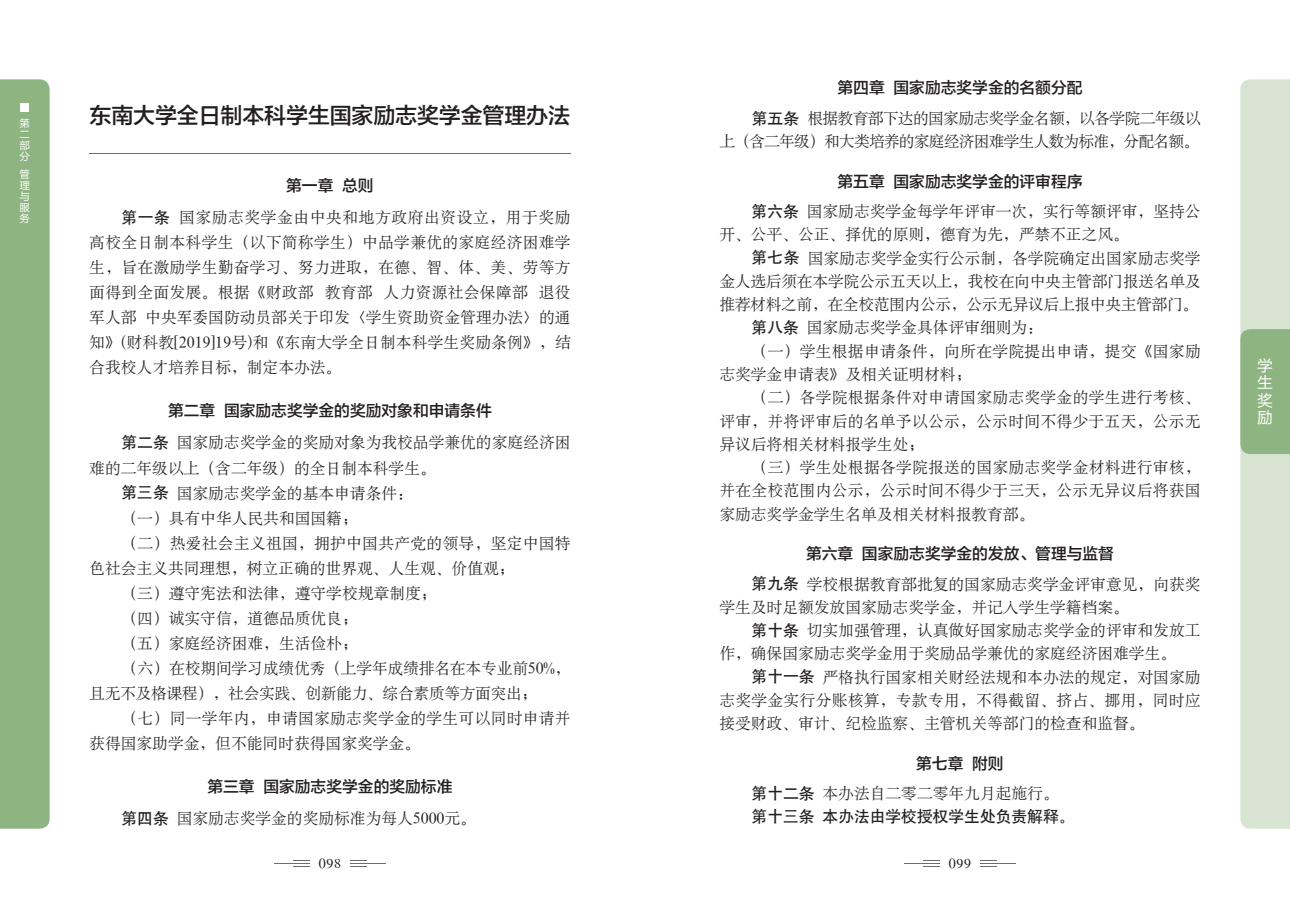
<style>
.page{position:relative;width:1290px;height:918px;background:#fff}
.page>*{position:absolute;margin:0;border:0;box-sizing:border-box;transform-origin:0 0}
.t1{font:22.05px "FZLTZHK GBK1 0";letter-spacing:-.01em;color:#231f20}
.t2{font:15.75px/25px "H Ya 6 gj";color:#231f20}
.t3{font:15.75px "H Ya 6 gj";letter-spacing:.02em;color:#231f20}
.t4{font:15.75px "FZLTZHK GBK1 0";color:#231f20}
.t5{font:15.75px/23.3px "H Ya 6 gj";letter-spacing:-.05em;color:#231f20;text-align:right}
.t6{font:15.75px "H Ya 6 gj";letter-spacing:-.02em;color:#231f20}
.t7{font:15.75px "H Yb 1 gj";color:#231f20}
.t8{font:15.75px/17.3px "FZLTHK GBK1 0";color:#fff;text-align:justify}
.t9{font:14px "Times";letter-spacing:.05em;color:#231f20}
.t10{font:10.5px/11px "FZLTHK GBK1 0";color:#fff;text-align:justify}
.s1{font-family:"H Yb 1 gj"}
</style>
<div class="page">
<hr style="left:350px;top:863px;width:35px;height:1px;background:#6c6d70">
<svg style="left:350px;top:860px;width:17px;height:7px"></svg>
<hr style="left:275px;top:863px;width:35px;height:1px;background:#6c6d70">
<svg style="left:293px;top:860px;width:17px;height:7px"></svg>
<hr style="left:980px;top:863px;width:35px;height:1px;background:#6c6d70">
<svg style="left:980px;top:860px;width:17px;height:7px"></svg>
<hr style="left:905px;top:863px;width:35px;height:1px;background:#6c6d70">
<svg style="left:923px;top:860px;width:17px;height:7px"></svg>
<hr style="left:89px;top:153px;width:481px;height:1px;background:#6c6d70">
<div style="left:0;top:79px;width:50px;height:749px;background:#8db481"></div>
<div style="left:21px;top:103px;width:8px;height:8px;background:#fff"></div>
<svg style="left:1240px;top:79px;width:50px;height:749px;background:#cbdcc5"></svg>
<p class="t10" style="left:20px;top:118px;width:12px">第二部分</p>
<p class="t10" style="left:20px;top:169px;width:12px">管理与服务</p>
<h1 class="t1" style="left:90px;top:103px;width:482px">东南大学全日制本科学生国家励志奖学金管理办法</h1>
<p class="t4" style="left:286px;top:177px;width:89px">第一章 总则</p>
<p class="t2" style="left:89px;top:205px;width:483px;text-align:justify;text-indent:32px"><span class="s1">第一条</span> 国家励志奖学金由中央和地方政府出资设立，用于奖励高校全日制本科学生（以下简称学生）中品学兼优的家庭经济困难学生，旨在激励学生勤奋学习、努力进取，在德、智、体、美、劳等方面得到全面发展。根据《财政部 教育部 人力资源社会保障部 退役军人部 中央军委国防动员部关于印发〈学生资助资金管理办法〉的通知》(财科教[2019]19号)和《东南大学全日制本科学生奖励条例》，结合我校人才培养目标，制定本办法。</p>
<p class="t4" style="left:168px;top:402px;width:325px">第二章 国家励志奖学金的奖励对象和申请条件</p>
<p class="t2" style="left:122px;top:430px;width:450px"><span class="s1">第二条</span> 国家励志奖学金的奖励对象为我校品学兼优的家庭经济困</p>
<p class="t2" style="left:89px;top:455px;width:348px">难的二年级以上（含二年级）的全日制本科学生。</p>
<p class="t2" style="left:122px;top:480px;width:293px"><span class="s1">第三条</span> 国家励志奖学金的基本申请条件：</p>
<p class="t2" style="left:122px;top:505px;width:238px">（一）具有中华人民共和国国籍；</p>
<p class="t3" style="left:122px;top:535px;width:451px">（二）热爱社会主义祖国，拥护中国共产党的领导，坚定中国特</p>
<p class="t2" style="left:89px;top:555px;width:427px">色社会主义共同理想，树立正确的世界观、人生观、价值观；</p>
<p class="t2" style="left:122px;top:580px;width:316px">（三）遵守宪法和法律，遵守学校规章制度；</p>
<p class="t2" style="left:122px;top:605px;width:238px">（四）诚实守信，道德品质优良；</p>
<p class="t2" style="left:122px;top:630px;width:238px">（五）家庭经济困难，生活俭朴；</p>
<p class="t2" style="left:122px;top:655px;width:450px">（六）在校期间学习成绩优秀（上学年成绩排名在本专业前50%，</p>
<p class="t6" style="left:89px;top:685px;width:449px">且无不及格课程），社会实践、创新能力、综合素质等方面突出；</p>
<p class="t3" style="left:122px;top:710px;width:451px">（七）同一学年内，申请国家励志奖学金的学生可以同时申请并</p>
<p class="t2" style="left:89px;top:730px;width:332px">获得国家助学金，但不能同时获得国家奖学金。</p>
<p class="t4" style="left:207px;top:777px;width:246px">第三章 国家励志奖学金的奖励标准</p>
<p class="t2" style="left:122px;top:805px;width:356px"><span class="s1">第四条</span> 国家励志奖学金的奖励标准为每人5000元。</p>
<p class="t4" style="left:837px;top:79px;width:246px">第四章 国家励志奖学金的名额分配</p>
<p class="t5" style="left:719px;top:106px;width:483px"><span class="s1">第五条</span> 根据教育部下达的国家励志奖学金名额，以各学院二年级以<br>上（含二年级）和大类培养的家庭经济困难学生人数为标准，分配名额。</p>
<p class="t4" style="left:837px;top:172px;width:246px">第五章 国家励志奖学金的评审程序</p>
<p class="t2" style="left:719px;top:200px;width:483px;line-height:23.3px;text-indent:32px"><span class="s1">第六条</span> 国家励志奖学金每学年评审一次，实行等额评审，坚持公开、公平、公正、择优的原则，德育为先，严禁不正之风。</p>
<p class="t2" style="left:752px;top:245px;width:450px"><span class="s1">第七条</span> 国家励志奖学金实行公示制，各学院确定出国家励志奖学</p>
<p class="t2" style="left:719px;top:268px;width:483px">金人选后须在本学院公示五天以上，我校在向中央主管部门报送名单及</p>
<p class="t6" style="left:719px;top:296px;width:480px">推荐材料之前，在全校范围内公示，公示无异议后上报中央主管部门。</p>
<p class="t2" style="left:752px;top:315px;width:293px"><span class="s1">第八条</span> 国家励志奖学金具体评审细则为：</p>
<p class="t3" style="left:752px;top:343px;width:451px">（一）学生根据申请条件，向所在学院提出申请，提交《国家励</p>
<p class="t2" style="left:719px;top:362px;width:253px">志奖学金申请表》及相关证明材料；</p>
<p class="t3" style="left:752px;top:390px;width:451px">（二）各学院根据条件对申请国家励志奖学金的学生进行考核、</p>
<p class="t3" style="left:719px;top:413px;width:483px">评审，并将评审后的名单予以公示，公示时间不得少于五天，公示无</p>
<p class="t2" style="left:719px;top:431px;width:206px">异议后将相关材料报学生处；</p>
<p class="t3" style="left:752px;top:459px;width:451px">（三）学生处根据各学院报送的国家励志奖学金材料进行审核，</p>
<p class="t3" style="left:719px;top:483px;width:483px">并在全校范围内公示，公示时间不得少于三天，公示无异议后将获国</p>
<p class="t2" style="left:719px;top:501px;width:316px">家励志奖学金学生名单及相关材料报教育部。</p>
<p class="t4" style="left:806px;top:545px;width:309px">第六章 国家励志奖学金的发放、管理与监督</p>
<p class="t2" style="left:719px;top:572px;width:483px;line-height:23.3px;text-indent:32px"><span class="s1">第九条</span> 学校根据教育部批复的国家励志奖学金评审意见，向获奖学生及时足额发放国家励志奖学金，并记入学生学籍档案。</p>
<p class="t2" style="left:719px;top:619px;width:483px;line-height:23.3px;text-indent:32px"><span class="s1">第十条</span> 切实加强管理，认真做好国家励志奖学金的评审和发放工作，确保国家励志奖学金用于奖励品学兼优的家庭经济困难学生。</p>
<p class="t2" style="left:719px;top:665px;width:483px;line-height:23.3px;text-align:justify;text-indent:32px"><span class="s1">第十一条</span> 严格执行国家相关财经法规和本办法的规定，对国家励志奖学金实行分账核算，专款专用，不得截留、挤占、挪用，同时应接受财政、审计、纪检监察、主管机关等部门的检查和监督。</p>
<p class="t4" style="left:916px;top:754px;width:89px">第七章 附则</p>
<p class="t2" style="left:751px;top:781px;width:309px"><span class="s1">第十二条</span> 本办法自二零二零年九月起施行。</p>
<p class="t7" style="left:751px;top:808px;width:324px">第十三条 本办法由学校授权学生处负责解释。</p>
<p class="t9" style="left:319px;top:855px;width:24px">098</p>
<p class="t9" style="left:949px;top:855px;width:24px">099</p>
<p class="t8" style="left:1257px;top:357px;width:17px">学生奖励</p>
</div>
